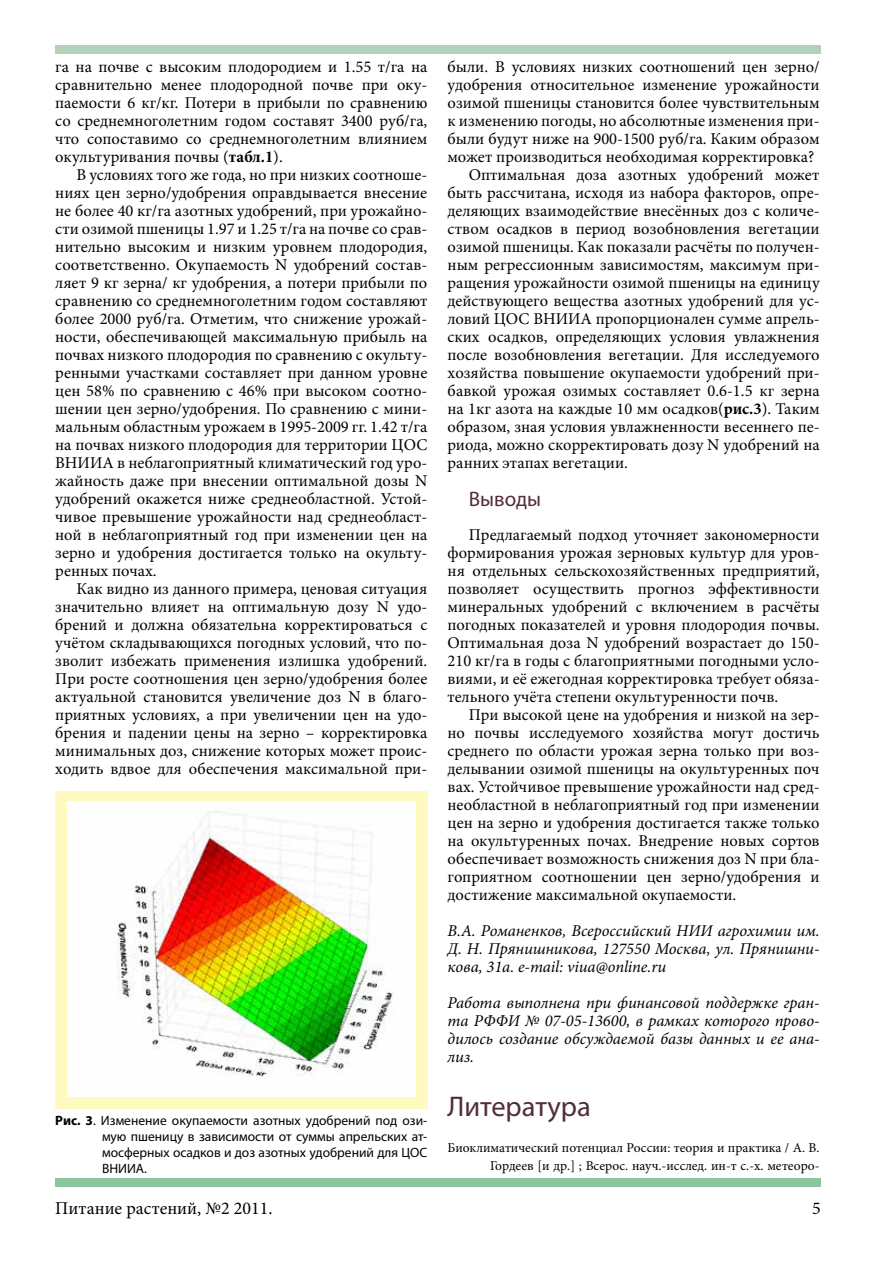
<style>
.page{position:relative;width:893px;height:1263px;background:#fff}
.page>*{position:absolute;margin:0;border:0;box-sizing:border-box;transform-origin:0 0}
.t1{font:28.5px "Myriad Pro";color:#512e39}
.t2{font:21px "Myriad Pro";color:#512e39}
.t3{font:18px "Minion Pro";color:#000}
.t4{font:16.5px/18px "Minion Pro";color:#000;text-align:justify}
.t5{font:italic 16.5px/18px "Minion Pro";color:#000;text-align:justify}
.t6{font:13.5px/16.2px "Myriad Pro";color:#000;text-align:justify}
.t7{font:13.5px/18px "Minion Pro";color:#000;text-align:right}
.s1{font-weight:700}
</style>
<div class="page">
<div style="left:56px;top:45px;width:764px;height:9px;background:#b0d2b8"></div>
<div style="left:55px;top:1178px;width:766px;height:9px;background:#8bc5a0"></div>
<div style="left:55px;top:791px;width:372px;height:317px;background:#fffac0"></div>
<img style="left:68px;top:801px;width:348px;height:296px">
<p class="t4" style="left:55px;top:58px;width:374px">га на почве с высоким плодородием и 1.55 т/га на сравнительно менее плодородной почве при оку&shy;паемости 6 кг/кг. Потери в прибыли по сравнению со среднемноголетним годом составят 3400 руб/га, что сопоставимо со среднемноголетним влиянием окультуривания почвы (<span class="s1">табл.1</span>).</p>
<p class="t4" style="left:55px;top:166px;width:374px;text-indent:21px">В условиях того же года, но при низких соотноше&shy;ниях цен зерно/удобрения оправдывается внесение не более 40 кг/га азотных удобрений, при урожайно&shy;сти озимой пшеницы 1.97 и 1.25 т/га на почве со срав&shy;нительно высоким и низким уровнем плодородия, соответственно. Окупаемость N удобрений состав&shy;ляет 9 кг зерна/ кг удобрения, а потери прибыли по сравнению со среднемноголетним годом составляют более 2000 руб/га. Отметим, что снижение урожай&shy;ности, обеспечивающей максимальную прибыль на почвах низкого плодородия по сравнению с окульту&shy;ренными участками составляет при данном уровне цен 58% по сравнению с 46% при высоком соотно&shy;шении цен зерно/удобрения. По сравнению с мини&shy;мальным областным урожаем в 1995-2009 гг. 1.42 т/га на почвах низкого плодородия для территории ЦОС ВНИИА в неблагоприятный климатический год уро&shy;жайность даже при внесении оптимальной дозы N удобрений окажется ниже среднеобластной. Устой&shy;чивое превышение урожайности над среднеобласт&shy;ной в неблагоприятный год при изменении цен на зерно и удобрения достигается только на окульту&shy;ренных почах.</p>
<p class="t4" style="left:55px;top:580px;width:374px;text-indent:21px">Как видно из данного примера, ценовая ситуация значительно влияет на оптимальную дозу N удо&shy;брений и должна обязательна корректироваться с учётом складывающихся погодных условий, что по&shy;зволит избежать применения излишка удобрений.<br>При росте соотношения цен зерно/удобрения более актуальной становится увеличение доз N в благо&shy;приятных условиях, а при увеличении цен на удо&shy;брения и падении цены на зерно – корректировка минимальных доз, снижение которых может проис&shy;ходить вдвое для обеспечения максимальной при-</p>
<p class="t6" style="left:102px;top:1112px;width:327px;text-indent:-47px"><span class="s1">Рис. 3</span>. Изменение окупаемости азотных удобрений под ози&shy;мую пшеницу в зависимости от суммы апрельских ат&shy;мосферных осадков и доз азотных удобрений для ЦОС ВНИИА.</p>
<p class="t4" style="left:448px;top:58px;width:374px">были. В условиях низких соотношений цен зерно/</p>
<p class="t4" style="left:448px;top:76px;width:374px">удобрения относительное изменение урожайности</p>
<p class="t4" style="left:448px;top:94px;width:374px">озимой пшеницы становится более чувствительным</p>
<p class="t4" style="left:448px;top:112px;width:374px">к изменению погоды, но абсолютные изменения при-</p>
<p class="t4" style="left:448px;top:130px;width:374px">были будут ниже на 900-1500 руб/га. Каким образом</p>
<p class="t4" style="left:448px;top:148px;width:368px">может производиться необходимая корректировка?</p>
<p class="t4" style="left:469px;top:166px;width:352px">Оптимальная доза азотных удобрений может</p>
<p class="t4" style="left:448px;top:184px;width:374px">быть рассчитана, исходя из набора факторов, опре-</p>
<p class="t4" style="left:448px;top:202px;width:374px">деляющих взаимодействие внесённых доз с количе-</p>
<p class="t4" style="left:448px;top:220px;width:374px">ством осадков в период возобновления вегетации</p>
<p class="t4" style="left:448px;top:238px;width:374px">озимой пшеницы. Как показали расчёты по получен-</p>
<p class="t4" style="left:448px;top:256px;width:374px">ным регрессионным зависимостям, максимум при-</p>
<p class="t4" style="left:448px;top:274px;width:374px">ращения урожайности озимой пшеницы на единицу</p>
<p class="t4" style="left:448px;top:292px;width:374px">действующего вещества азотных удобрений для ус-</p>
<p class="t4" style="left:448px;top:310px;width:374px">ловий ЦОС ВНИИА пропорционален сумме апрель-</p>
<p class="t4" style="left:448px;top:328px;width:374px">ских осадков, определяющих условия увлажнения</p>
<p class="t4" style="left:448px;top:346px;width:374px">после возобновления вегетации. Для исследуемого</p>
<p class="t4" style="left:448px;top:364px;width:374px">хозяйства повышение окупаемости удобрений при-</p>
<p class="t4" style="left:448px;top:382px;width:374px">бавкой урожая озимых составляет 0.6-1.5 кг зерна</p>
<p class="t4" style="left:448px;top:400px;width:374px">на 1кг азота на каждые 10 мм осадков(<span class="s1">рис.3</span>). Таким</p>
<p class="t4" style="left:448px;top:418px;width:374px">образом, зная условия увлажненности весеннего пе-</p>
<p class="t4" style="left:448px;top:436px;width:374px">риода, можно скорректировать дозу N удобрений на</p>
<p class="t4" style="left:448px;top:454px;width:182px">ранних этапах вегетации.</p>
<p class="t2" style="left:469px;top:486px;width:74px">Выводы</p>
<p class="t4" style="left:448px;top:526px;width:374px;text-indent:21px">Предлагаемый подход уточняет закономерности формирования урожая зерновых культур для уров&shy;ня отдельных сельскохозяйственных предприятий, позволяет осуществить прогноз эффективности минеральных удобрений с включением в расчёты погодных показателей и уровня плодородия почвы.<br>Оптимальная доза N удобрений возрастает до 150- 210 кг/га в годы с благоприятными погодными усло&shy;виями, и её ежегодная корректировка требует обяза&shy;тельного учёта степени окультуренности почв.</p>
<p class="t4" style="left:448px;top:706px;width:374px;text-indent:21px">При высокой цене на удобрения и низкой на зер&shy;но почвы исследуемого хозяйства могут достичь среднего по области урожая зерна только при воз&shy;делывании озимой пшеницы на окультуренных поч вах. Устойчивое превышение урожайности над сред&shy;необластной в неблагоприятный год при изменении цен на зерно и удобрения достигается также только на окультуренных почах. Внедрение новых сортов обеспечивает возможность снижения доз N при бла&shy;гоприятном соотношении цен зерно/удобрения и достижение максимальной окупаемости.</p>
<p class="t5" style="left:448px;top:922px;width:374px">В.А. Романенков, Всероссийский НИИ агрохимии им.<br>Д. Н. Прянишникова, 127550 Москва, ул. Прянишни&shy;кова, 31а. e-mail: viua@online.ru</p>
<p class="t5" style="left:448px;top:994px;width:374px">Работа выполнена при финансовой поддержке гран&shy;та РФФИ № 07-05-13600, в рамках которого прово&shy;дилось создание обсуждаемой базы данных и ее ана&shy;лиз.</p>
<h1 class="t1" style="left:448px;top:1089px;width:145px">Литература</h1>
<p class="t7" style="left:448px;top:1139px;width:374px">Биоклиматический потенциал России: теория и практика / А. В.<br>Гордеев [и др.] ; Всерос. науч.-исслед. ин-т с.-х. метеоро-</p>
<p class="t3" style="left:55px;top:1196px;width:219px">Питание растений, №2 2011.</p>
<p class="t3" style="left:812px;top:1196px;width:10px">5</p>
</div>
